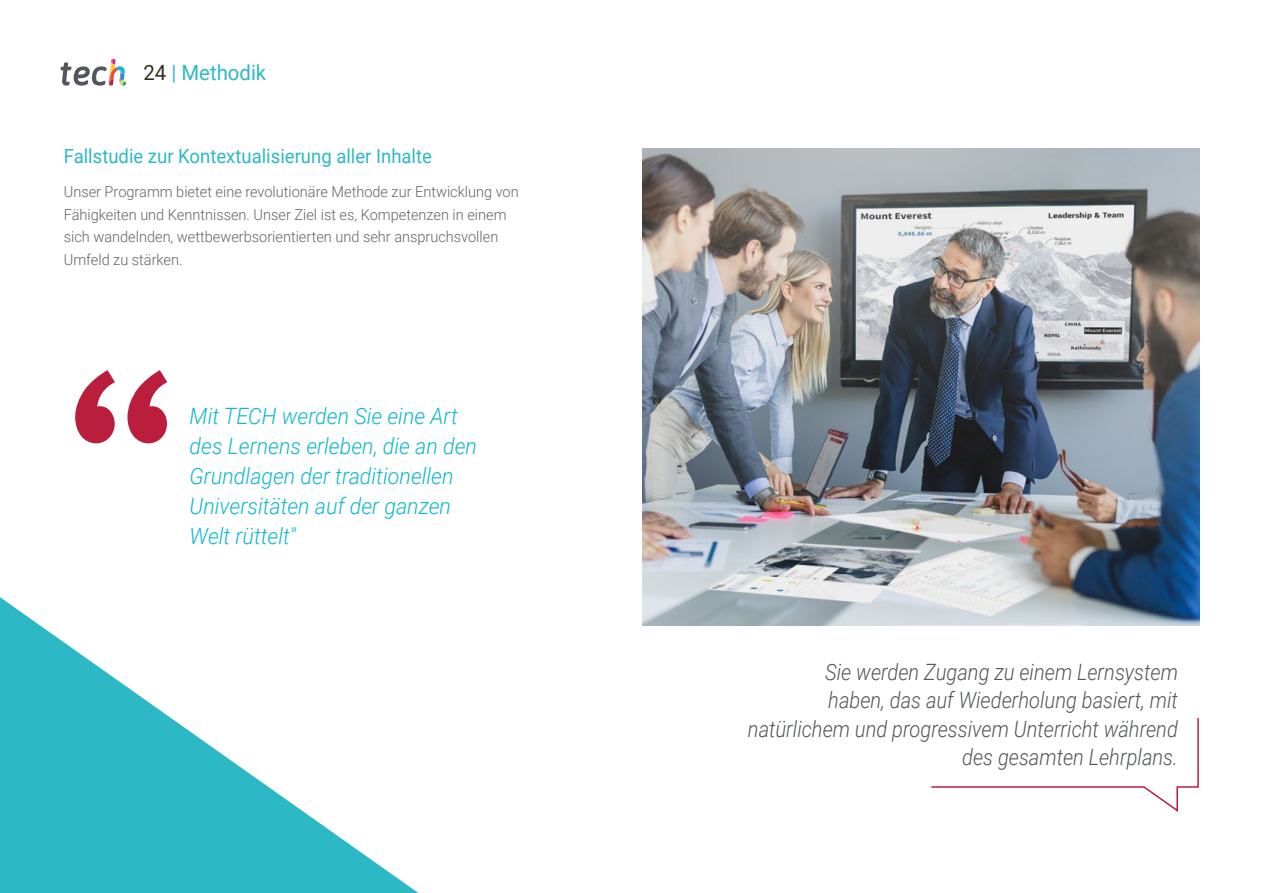
<style>
.page{position:relative;width:1263px;height:893px;background:#fff}
.page>*{position:absolute;margin:0;border:0;box-sizing:border-box;transform-origin:0 0}
.t1{font:italic 300 22.5px/28.5px "Roboto";color:#52555b;text-align:right;scale:.89 1}
.t2{font:italic 300 22.5px/30px "Roboto";color:#0fb6cf;scale:.95 1}
.t3{font:21px "Roboto";color:#2db8c5}
.t4{font:19.5px "Roboto";color:#2db8c5;scale:.95 1}
.t5{font:300 15px/22.5px "Roboto";color:#61646a}
.s1{color:#312e20}
</style>
<div class="page">
<svg style="left:61px;top:59px;width:65px;height:27px"></svg>
<svg style="left:0;top:597px;width:419px;height:296px"></svg>
<svg style="left:931px;top:718px;width:268px;height:94px"></svg>
<svg style="left:75px;top:370px;width:92px;height:73px"></svg>
<img style="left:642px;top:149px;width:557px;height:477px">
<h2 class="t3" style="left:144px;top:57px;width:124px"><span class="s1">24</span> | Methodik</h2>
<h3 class="t4" style="left:64px;top:143px;width:389px">Fallstudie zur Kontextualisierung aller Inhalte</h3>
<p class="t5" style="left:64px;top:180px;width:456px">Unser Programm bietet eine revolutionäre Methode zur Entwicklung von Fähigkeiten und Kenntnissen. Unser Ziel ist es, Kompetenzen in einem sich wandelnden, wettbewerbsorientierten und sehr anspruchsvollen Umfeld zu stärken.</p>
<h1 class="t2" style="left:190px;top:400px;width:304px">Mit TECH werden Sie eine Art des Lernens erleben, die an den<br>Grundlagen der traditionellen<br>Universitäten auf der ganzen<br>Welt rüttelt"</h1>
<h1 class="t1" style="left:748px;top:656px;width:485px">Sie werden Zugang zu einem Lernsystem<br>haben, das auf Wiederholung basiert, mit natürlichem und progressivem Unterricht während des gesamten Lehrplans.</h1>
</div>
